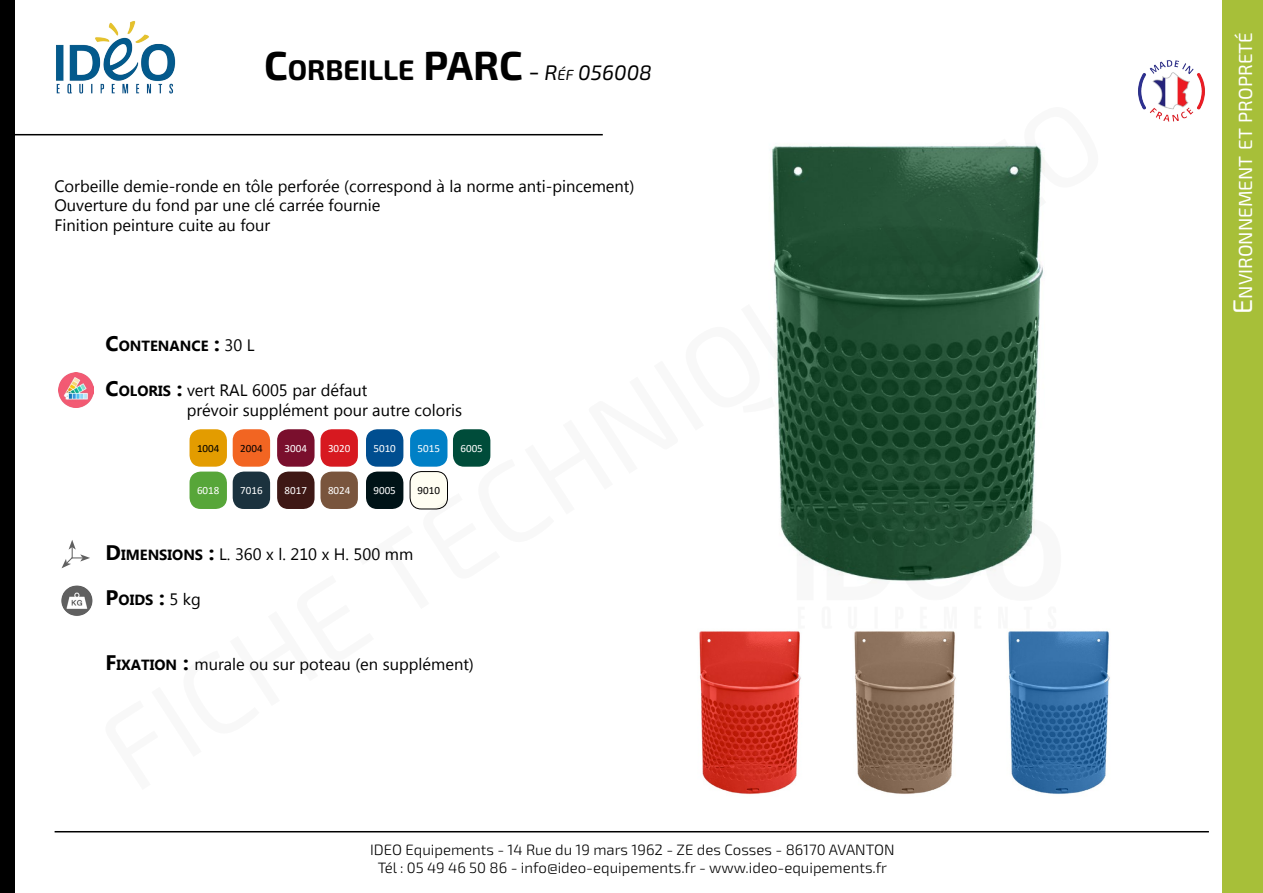
<style>
.page{position:relative;width:1263px;height:893px;background:#fff}
.page>*{position:absolute;margin:0;border:0;box-sizing:border-box;transform-origin:0 0}
.t1{font:700 28.35px "Exo 2";color:#000}
.t2{font:18.9px "Exo 2";color:#fff}
.t3{font:16.5px "Microsoft New Tai Lue";color:#000}
.t4{font:300 15px/18px "Exo 2";color:#000;text-align:center}
.t5{font:700 14.7px "Microsoft New Tai Lue";color:#000}
.t6{font:11.1px "Calibri";color:#fff}
.t7{font:11.1px "Calibri";color:#000}
.s1{font-size:40.5px}
.s2{font-weight:400;font-size:25.5px}
.s3{font-weight:400;font-style:italic;font-size:21px}
.s4{font-weight:400;font-style:italic;font-size:14.7px}
.s5{font-size:21px}
.s6{font-weight:400;font-size:16.5px}
.s7{font-weight:700;font-size:21px}
.s8{font-weight:700;font-size:14.7px}
.s9{font-size:27px}
</style>
<div class="page">
<div style="left:1223px;top:0;width:40px;height:893px;background:#a7bf39"></div>
<img style="left:56px;top:21px;width:120px;height:73px">
<hr style="left:55px;top:831px;width:1154px;height:1px;background:#000">
<div style="left:0;top:0;width:14px;height:893px;background:#000"></div>
<hr style="left:7px;top:134px;width:596px;height:1px;background:#000">
<svg style="left:62px;top:540px;width:28px;height:28px"></svg>
<img style="left:58px;top:373px;width:35px;height:35px">
<img style="left:190px;top:429px;width:37px;height:38px">
<img style="left:320px;top:472px;width:38px;height:37px">
<div style="left:410px;top:472px;width:37px;height:37px;background:#fffef2;border-radius:11px"></div>
<div style="left:410px;top:471px;width:38px;height:38px;border:1px solid #000;border-radius:11px"></div>
<div style="left:366px;top:429px;width:37px;height:38px;background:#004e90;border-radius:11px"></div>
<div style="left:233px;top:472px;width:37px;height:37px;background:#1b323e;border-radius:11px"></div>
<div style="left:366px;top:472px;width:37px;height:37px;background:#001317;border-radius:11px"></div>
<div style="left:320px;top:429px;width:38px;height:38px;background:#d71920;border-radius:11px"></div>
<div style="left:277px;top:429px;width:38px;height:38px;background:#7a0f2d;border-radius:11px"></div>
<div style="left:277px;top:472px;width:38px;height:37px;background:#3e1815;border-radius:11px"></div>
<div style="left:453px;top:429px;width:37px;height:38px;background:#004c3a;border-radius:11px"></div>
<img style="left:190px;top:472px;width:37px;height:37px">
<div style="left:410px;top:429px;width:37px;height:38px;background:#0080c6;border-radius:11px"></div>
<div style="left:233px;top:429px;width:37px;height:38px;background:#f26522;border-radius:11px"></div>
<img style="left:61px;top:585px;width:32px;height:31px">
<img style="left:699px;top:631px;width:102px;height:164px">
<img style="left:1009px;top:631px;width:101px;height:163px">
<img style="left:855px;top:673px;width:101px;height:121px">
<img style="left:772px;top:145px;width:271px;height:296px">
<img style="left:1138px;top:60px;width:67px;height:62px">
<img style="left:761px;top:441px;width:332px;height:232px">
<p class="t1" style="left:264px;top:53px;width:389px"><span class="s1">C</span>ORBEILLE <span class="s1">PARC</span> <span class="s2">-</span> <span class="s3">R</span><span class="s4">éf</span> <span class="s3">056008</span></p>
<p class="t3" style="left:54px;top:176px;width:582px">Corbeille demie-ronde en tôle perforée (correspond à la norme anti-pincement)</p>
<p class="t3" style="left:54px;top:196px;width:327px">Ouverture du fond par une clé carrée fournie</p>
<p class="t3" style="left:54px;top:216px;width:217px">Finition peinture cuite au four</p>
<p class="t5" style="left:106px;top:338px;width:150px"><span class="s5">C</span>ONTENANCE <span class="s5">:</span> <span class="s6">30 L</span></p>
<p class="t3" style="left:106px;top:381px;width:263px"><span class="s7">C</span><span class="s8">OLORIS</span> <span class="s7">:</span> vert RAL 6005 par défaut</p>
<p class="t3" style="left:187px;top:401px;width:277px">prévoir supplément pour autre coloris</p>
<p class="t7" style="left:197px;top:441px;width:24px">1004</p>
<p class="t6" style="left:285px;top:441px;width:24px">3004</p>
<p class="t6" style="left:328px;top:441px;width:24px">3020</p>
<p class="t6" style="left:285px;top:483px;width:24px">8017</p>
<p class="t7" style="left:240px;top:441px;width:24px">2004</p>
<p class="t6" style="left:418px;top:441px;width:24px">5015</p>
<p class="t6" style="left:373px;top:441px;width:24px">5010</p>
<p class="t6" style="left:460px;top:441px;width:24px">6005</p>
<p class="t6" style="left:197px;top:483px;width:24px">6018</p>
<p class="t6" style="left:328px;top:483px;width:24px">8024</p>
<p class="t6" style="left:240px;top:483px;width:24px">7016</p>
<p class="t6" style="left:373px;top:483px;width:24px">9005</p>
<p class="t7" style="left:418px;top:483px;width:24px">9010</p>
<p class="t3" style="left:106px;top:545px;width:309px"><span class="s7">D</span><span class="s8">IMENSIONS</span> <span class="s7">:</span> L. 360 x l. 210 x H. 500 mm</p>
<p class="t5" style="left:106px;top:592px;width:97px"><span class="s5">P</span>OIDS <span class="s5">:</span> <span class="s6">5 kg</span></p>
<p class="t3" style="left:106px;top:655px;width:370px"><span class="s7">F</span><span class="s8">IXATION</span> <span class="s7">:</span> murale ou sur poteau (en supplément)</p>
<p class="t4" style="left:370px;top:841px;width:526px">IDEO Equipements - 14 Rue du 19 mars 1962 - ZE des Cosses - 86170 AVANTON<br>Tél : 05 49 46 50 86 - info@ideo-equipements.fr - www.ideo-equipements.fr</p>
<p class="t2" style="left:1234px;top:314px;width:283px;rotate:-90deg"><span class="s9">E</span>nvironnement et propreté</p>
</div>
